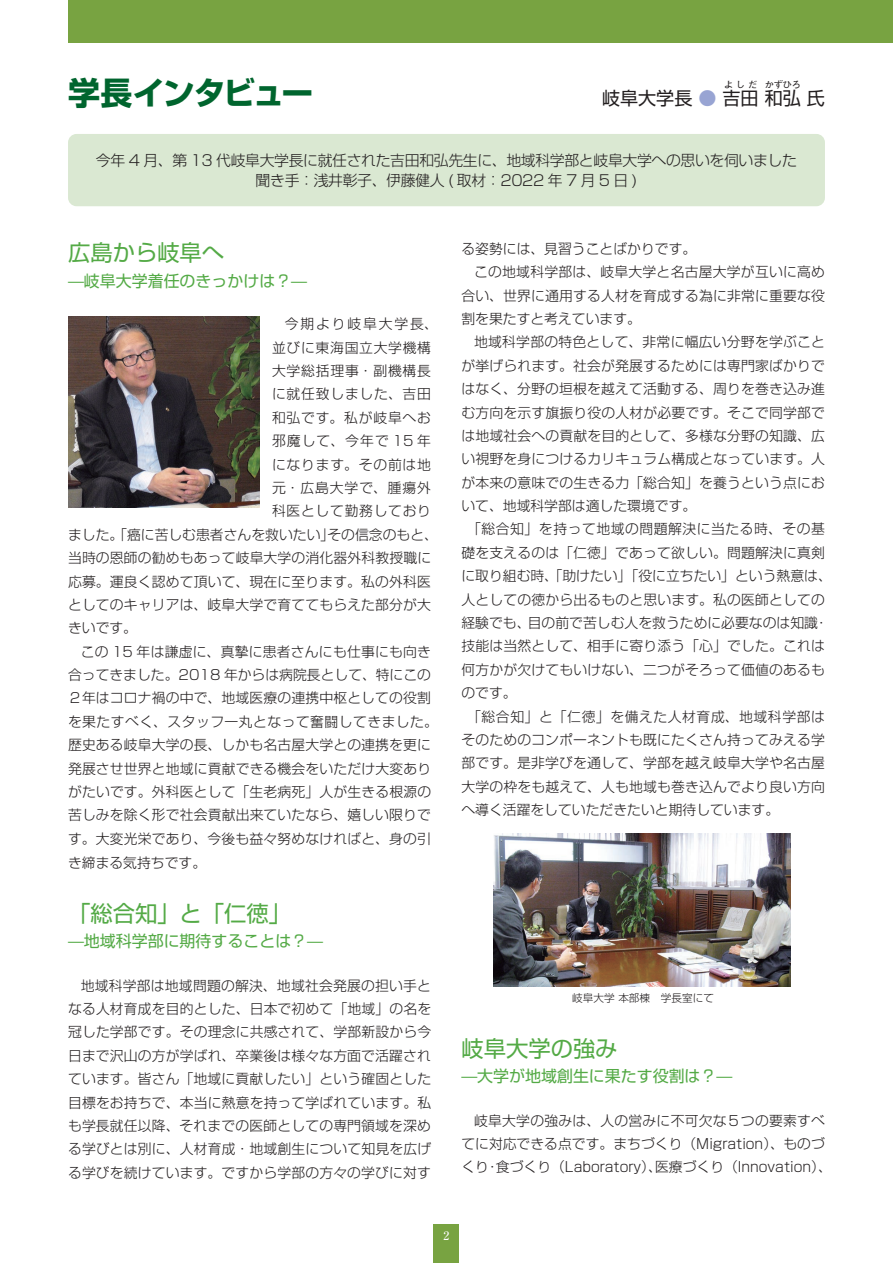
<style>
.page{position:relative;width:893px;height:1263px;background:#fff}
.page>*{position:absolute;margin:0;border:0;box-sizing:border-box;transform-origin:0 0}
.t1{font:700 31.95px "Shin Go Pro";letter-spacing:-.055em;color:#00652e}
.t2{font:22.35px "Shin Go Pro";color:#54aa46}
.t3{font:18px "Shin Go Pro";color:#231f20}
.t4{font:15.9px "Shin Go Pro";color:#54aa46}
.t5{font:300 14.85px/20.2px "Shin Go Pro";letter-spacing:-.025em;color:#231f20;text-align:center}
.t6{font:300 13.8px/23.4px "Shin Go Pro";letter-spacing:.015em;color:#231f20;text-align:justify}
.t7{font:300 13.8px "Shin Go Pro";letter-spacing:.04em;color:#231f20}
.t8{font:300 13.8px "Shin Go Pro";letter-spacing:.055em;color:#231f20}
.t9{font:300 13.8px "Shin Go Pro";letter-spacing:.035em;color:#231f20}
.t10{font:300 13.8px "Shin Go Pro";letter-spacing:.05em;color:#231f20}
.t11{font:300 13.8px "Shin Go Pro";letter-spacing:.075em;color:#231f20}
.t12{font:300 13.8px "Shin Go Pro";letter-spacing:.065em;color:#231f20}
.t13{font:300 13.8px "Shin Go Pro";letter-spacing:.135em;color:#231f20}
.t14{font:500 11.7px "Ryumin Pro";color:#fff}
.t15{font:300 10.65px "Shin Go Pro";color:#231f20}
.t16{font:9px "Shin Go Pro";color:#231f20}
.s1{color:#98a4d3}
</style>
<div class="page">
<div style="left:68px;top:0;width:825px;height:43px;background:#78a341"></div>
<div style="left:434px;top:1225px;width:25px;height:38px;background:#78a341"></div>
<img style="left:68px;top:316px;width:191px;height:191px">
<img style="left:493px;top:834px;width:298px;height:153px">
<div style="left:68px;top:134px;width:757px;height:72px;background:#dae8d2;border-radius:9px"></div>
<h1 class="t1" style="left:68px;top:67px;width:247px">学長インタビュー</h1>
<p class="t16" style="left:724px;top:77px;width:35px">よしだ</p>
<p class="t16" style="left:765px;top:77px;width:38px">かずひろ</p>
<h3 class="t3" style="left:602px;top:84px;width:224px">岐阜大学長 <span class="s1">●</span> 吉田和弘氏</h3>
<p class="t5" style="left:96px;top:148px;width:702px">今年 4 月、第 13 代岐阜大学長に就任された吉田和弘先生に、地域科学部と岐阜大学への思いを伺いました聞き手：浅井彰子、伊藤健人 ( 取材：2022 年 7 月 5 日 )</p>
<h2 class="t2" style="left:68px;top:234px;width:158px">広島から岐阜へ</h2>
<p class="t4" style="left:68px;top:267px;width:241px">—岐阜大学着任のきっかけは？—</p>
<p class="t13" style="left:285px;top:313px;width:155px">今期より岐阜大学長、</p>
<p class="t10" style="left:272px;top:336px;width:161px">並びに東海国立大学機構</p>
<p class="t8" style="left:272px;top:359px;width:160px">大学総括理事・副機構長</p>
<p class="t8" style="left:272px;top:383px;width:160px">に就任致しました、吉田</p>
<p class="t8" style="left:272px;top:406px;width:160px">和弘です。私が岐阜へお</p>
<p class="t11" style="left:272px;top:430px;width:160px">邪魔して、今年で 15 年</p>
<p class="t8" style="left:272px;top:453px;width:160px">になります。その前は地</p>
<p class="t12" style="left:272px;top:476px;width:160px">元・広島大学で、腫瘍外</p>
<p class="t10" style="left:272px;top:500px;width:161px">科医として勤務しており</p>
<p class="t6" style="left:68px;top:521px;width:371px">ました。「癌に苦しむ患者さんを救いたい」その信念のもと、</p>
<p class="t6" style="left:68px;top:544px;width:365px">当時の恩師の勧めもあって岐阜大学の消化器外科教授職に</p>
<p class="t6" style="left:68px;top:568px;width:364px">応募。運良く認めて頂いて、現在に至ります。私の外科医</p>
<p class="t6" style="left:68px;top:591px;width:364px">としてのキャリアは、岐阜大学で育ててもらえた部分が大</p>
<p class="t6" style="left:68px;top:615px;width:71px">きいです。</p>
<p class="t6" style="left:81px;top:638px;width:352px">この 15 年は謙虚に、真摯に患者さんにも仕事にも向き</p>
<p class="t6" style="left:68px;top:661px;width:365px">合ってきました。2018 年からは病院長として、特にこの</p>
<p class="t6" style="left:68px;top:685px;width:364px">２年はコロナ禍の中で、地域医療の連携中枢としての役割</p>
<p class="t9" style="left:68px;top:710px;width:371px">を果たすべく、スタッフ一丸となって奮闘してきました。</p>
<p class="t6" style="left:68px;top:732px;width:364px">歴史ある岐阜大学の長、しかも名古屋大学との連携を更に</p>
<p class="t6" style="left:68px;top:755px;width:365px">発展させ世界と地域に貢献できる機会をいただけ大変あり</p>
<p class="t6" style="left:68px;top:778px;width:365px">がたいです。外科医として「生老病死」人が生きる根源の</p>
<p class="t6" style="left:68px;top:802px;width:364px">苦しみを除く形で社会貢献出来ていたなら、嬉しい限りで</p>
<p class="t6" style="left:68px;top:825px;width:364px">す。大変光栄であり、今後も益々努めなければと、身の引</p>
<p class="t6" style="left:68px;top:849px;width:140px">き締まる気持ちです。</p>
<h2 class="t2" style="left:68px;top:895px;width:225px">「総合知」と「仁徳」</h2>
<p class="t4" style="left:68px;top:928px;width:257px">—地域科学部に期待することは？—</p>
<p class="t6" style="left:68px;top:972px;width:365px;text-indent:13px">地域科学部は地域問題の解決、地域社会発展の担い手となる人材育成を目的とした、日本で初めて「地域」の名を冠した学部です。その理念に共感されて、学部新設から今日まで沢山の方が学ばれ、卒業後は様々な方面で活躍されています。皆さん「地域に貢献したい」という確固とした目標をお持ちで、本当に熱意を持って学ばれています。私も学長就任以降、それまでの医師としての専門領域を深める学びとは別に、人材育成・地域創生について知見を広げる学びを続けています。ですから学部の方々の学びに対す</p>
<p class="t6" style="left:461px;top:235px;width:236px">る姿勢には、見習うことばかりです。</p>
<p class="t6" style="left:474px;top:259px;width:352px">この地域科学部は、岐阜大学と名古屋大学が互いに高め</p>
<p class="t6" style="left:461px;top:282px;width:365px">合い、世界に通用する人材を育成する為に非常に重要な役</p>
<p class="t6" style="left:461px;top:305px;width:181px">割を果たすと考えています。</p>
<p class="t6" style="left:474px;top:329px;width:352px">地域科学部の特色として、非常に幅広い分野を学ぶこと</p>
<p class="t6" style="left:461px;top:352px;width:365px">が挙げられます。社会が発展するためには専門家ばかりで</p>
<p class="t6" style="left:461px;top:375px;width:365px">はなく、分野の垣根を越えて活動する、周りを巻き込み進</p>
<p class="t6" style="left:461px;top:399px;width:365px">む方向を示す旗振り役の人材が必要です。そこで同学部で</p>
<p class="t6" style="left:461px;top:422px;width:365px">は地域社会への貢献を目的として、多様な分野の知識、広</p>
<p class="t6" style="left:461px;top:446px;width:365px">い視野を身につけるカリキュラム構成となっています。人</p>
<p class="t6" style="left:461px;top:469px;width:365px">が本来の意味での生きる力「総合知」を養うという点にお</p>
<p class="t6" style="left:461px;top:492px;width:236px">いて、地域科学部は適した環境です。</p>
<p class="t7" style="left:467px;top:518px;width:359px">「総合知」を持って地域の問題解決に当たる時、その基</p>
<p class="t6" style="left:461px;top:539px;width:365px">礎を支えるのは「仁徳」であって欲しい。問題解決に真剣</p>
<p class="t6" style="left:461px;top:563px;width:372px">に取り組む時、「助けたい」「役に立ちたい」という熱意は、</p>
<p class="t6" style="left:461px;top:586px;width:365px">人としての徳から出るものと思います。私の医師としての</p>
<p class="t6" style="left:461px;top:609px;width:368px">経験でも、目の前で苦しむ人を救うために必要なのは知識・</p>
<p class="t6" style="left:461px;top:633px;width:365px">技能は当然として、相手に寄り添う「心」でした。これは</p>
<p class="t6" style="left:461px;top:656px;width:365px">何方かが欠けてもいけない、二つがそろって価値のあるも</p>
<p class="t6" style="left:461px;top:679px;width:57px">のです。</p>
<p class="t7" style="left:467px;top:705px;width:359px">「総合知」と「仁徳」を備えた人材育成、地域科学部は</p>
<p class="t6" style="left:461px;top:726px;width:365px">そのためのコンポーネントも既にたくさん持ってみえる学</p>
<p class="t6" style="left:461px;top:750px;width:365px">部です。是非学びを通して、学部を越え岐阜大学や名古屋</p>
<p class="t6" style="left:461px;top:773px;width:365px">大学の枠をも越えて、人も地域も巻き込んでより良い方向</p>
<p class="t6" style="left:461px;top:796px;width:319px">へ導く活躍をしていただきたいと期待しています。</p>
<p class="t15" style="left:572px;top:989px;width:143px">岐阜大学本部棟　学長室にて</p>
<h2 class="t2" style="left:461px;top:1030px;width:158px">岐阜大学の強み</h2>
<p class="t4" style="left:461px;top:1063px;width:273px">—大学が地域創生に果たす役割は？—</p>
<p class="t6" style="left:461px;top:1107px;width:372px;text-align:center">岐阜大学の強みは、人の営みに不可欠な５つの要素すべ<br>てに対応できる点です。まちづくり（Migration）、ものづくり・食づくり（Laboratory）、医療づくり（Innovation）、</p>
<p class="t14" style="left:444px;top:1227px;width:7px">2</p>
</div>
